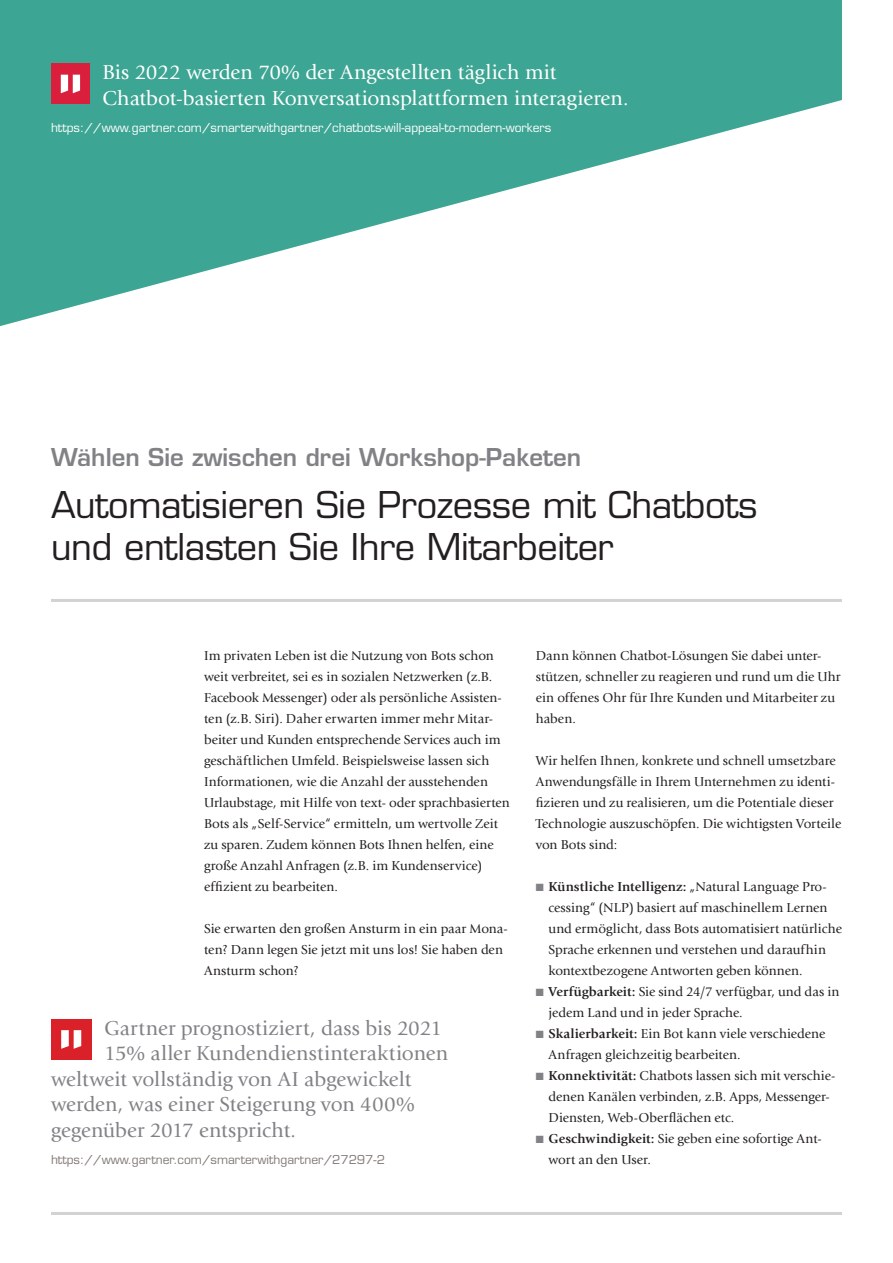
<style>
.page{position:relative;width:893px;height:1263px;background:#fff}
.page>*{position:absolute;margin:0;border:0;box-sizing:border-box;transform-origin:0 0}
.t1{font:500 36px/42px "Eurostile LTCE";letter-spacing:-.01em;color:#231f20}
.t2{font:600 24px "Eurostile LTCE";color:#808285}
.t3{font:21px "Giovanni LTCE";color:#808285}
.t4{font:21px/25.5px "Giovanni LTCE";color:#fff}
.t5{font:13.5px/21px "Giovanni LTCE";letter-spacing:.005em;color:#231f20}
.t6{font:500 12px "Eurostile LTCE";color:#fff}
.t7{font:500 12px "Eurostile LTCE";color:#817873}
.s1{color:#808285}
.s2{font-weight:700}
</style>
<div class="page">
<hr style="left:51px;top:599px;width:791px;height:3px;background:#d1d2d4">
<hr style="left:51px;top:1212px;width:791px;height:3px;background:#d1d2d4">
<svg style="left:0;top:0;width:842px;height:326px;fill:#3da593"></svg>
<div style="left:51px;top:64px;width:39px;height:40px;background:#da1f3d"></div>
<svg style="left:61px;top:75px;width:19px;height:18px"></svg>
<div style="left:51px;top:1019px;width:40px;height:41px;background:#da2129"></div>
<svg style="left:61px;top:1030px;width:20px;height:19px"></svg>
<h3 class="t4" style="left:103px;top:60px;width:527px">Bis 2022 werden 70% der Angestellten täglich mit<br>Chatbot-basierten Konversationsplattformen interagieren.</h3>
<p class="t6" style="left:51px;top:120px;width:502px">https://www.gartner.com/smarterwithgartner/chatbots-will-appeal-to-modern-workers</p>
<h2 class="t2" style="left:51px;top:442px;width:532px">Wählen Sie zwischen drei Workshop-Paketen</h2>
<h1 class="t1" style="left:51px;top:484px;width:708px">Automatisieren Sie Prozesse mit Chatbots und entlasten Sie Ihre Mitarbeiter</h1>
<p class="t5" style="left:204px;top:645px;width:307px">Im privaten Leben ist die Nutzung von Bots schon weit verbreitet, sei es in sozialen Netzwerken (z.B.<br>Facebook Messenger) oder als persönliche Assisten&shy;ten (z.B. Siri). Daher erwarten immer mehr Mitar&shy;beiter und Kunden entsprechende Services auch im geschäftlichen Umfeld. Beispielsweise lassen sich Informationen, wie die Anzahl der ausstehenden Urlaubstage, mit Hilfe von text- oder sprachbasierten Bots als „Self-Service“ ermitteln, um wertvolle Zeit zu sparen. Zudem können Bots Ihnen helfen, eine große Anzahl Anfragen (z.B. im Kundenservice) effizient zu bearbeiten.</p>
<p class="t5" style="left:204px;top:918px;width:305px">Sie erwarten den großen Ansturm in ein paar Mona&shy;ten? Dann legen Sie jetzt mit uns los! Sie haben den<br>Ansturm schon?</p>
<h3 class="t3" style="left:104px;top:1016px;width:339px">Gartner prognostiziert, dass bis 2021</h3>
<h3 class="t3" style="left:104px;top:1042px;width:346px">15% aller Kundendienstinteraktionen</h3>
<h3 class="t3" style="left:51px;top:1067px;width:362px">weltweit vollständig von AI abgewickelt</h3>
<h3 class="t3" style="left:51px;top:1093px;width:365px">werden, was einer Steigerung von 400%</h3>
<h3 class="t3" style="left:51px;top:1118px;width:246px">gegenüber 2017 entspricht.</h3>
<p class="t7" style="left:51px;top:1152px;width:335px">https://www.gartner.com/smarterwithgartner/27297-2</p>
<p class="t5" style="left:536px;top:645px;width:306px">Dann können Chatbot-Lösungen Sie dabei unter&shy;stützen, schneller zu reagieren und rund um die Uhr ein offenes Ohr für Ihre Kunden und Mitarbeiter zu haben.</p>
<p class="t5" style="left:536px;top:750px;width:307px">Wir helfen Ihnen, konkrete und schnell umsetzbare Anwendungsfälle in Ihrem Unternehmen zu identi&shy;fizieren und zu realisieren, um die Potentiale dieser Technologie auszuschöpfen. Die wichtigsten Vorteile von Bots sind:</p>
<p class="t5" style="left:548px;top:876px;width:295px;text-indent:-13px"><span class="s1">■</span> <span class="s2">Künstliche Intelligenz:</span> „Natural Language Pro&shy;cessing“ (NLP) basiert auf maschinellem Lernen und ermöglicht, dass Bots automatisiert natürliche Sprache erkennen und verstehen und daraufhin kontextbezogene Antworten geben können.</p>
<p class="t5" style="left:548px;top:981px;width:292px;text-indent:-13px"><span class="s1">■</span> <span class="s2">Verfügbarkeit:</span> Sie sind 24/7 verfügbar, und das in jedem Land und in jeder Sprache.</p>
<p class="t5" style="left:548px;top:1023px;width:278px;text-indent:-13px"><span class="s1">■</span> <span class="s2">Skalierbarkeit:</span> Ein Bot kann viele verschiedene<br>Anfragen gleichzeitig bearbeiten.</p>
<p class="t5" style="left:548px;top:1065px;width:288px;text-indent:-13px"><span class="s1">■</span> <span class="s2">Konnektivität:</span> Chatbots lassen sich mit verschie&shy;denen Kanälen verbinden, z.B. Apps, Messenger-<br>Diensten, Web-Oberflächen etc.</p>
<p class="t5" style="left:548px;top:1128px;width:275px;text-indent:-13px"><span class="s1">■</span> <span class="s2">Geschwindigkeit:</span> Sie geben eine sofortige Ant&shy;wort an den User.</p>
</div>
